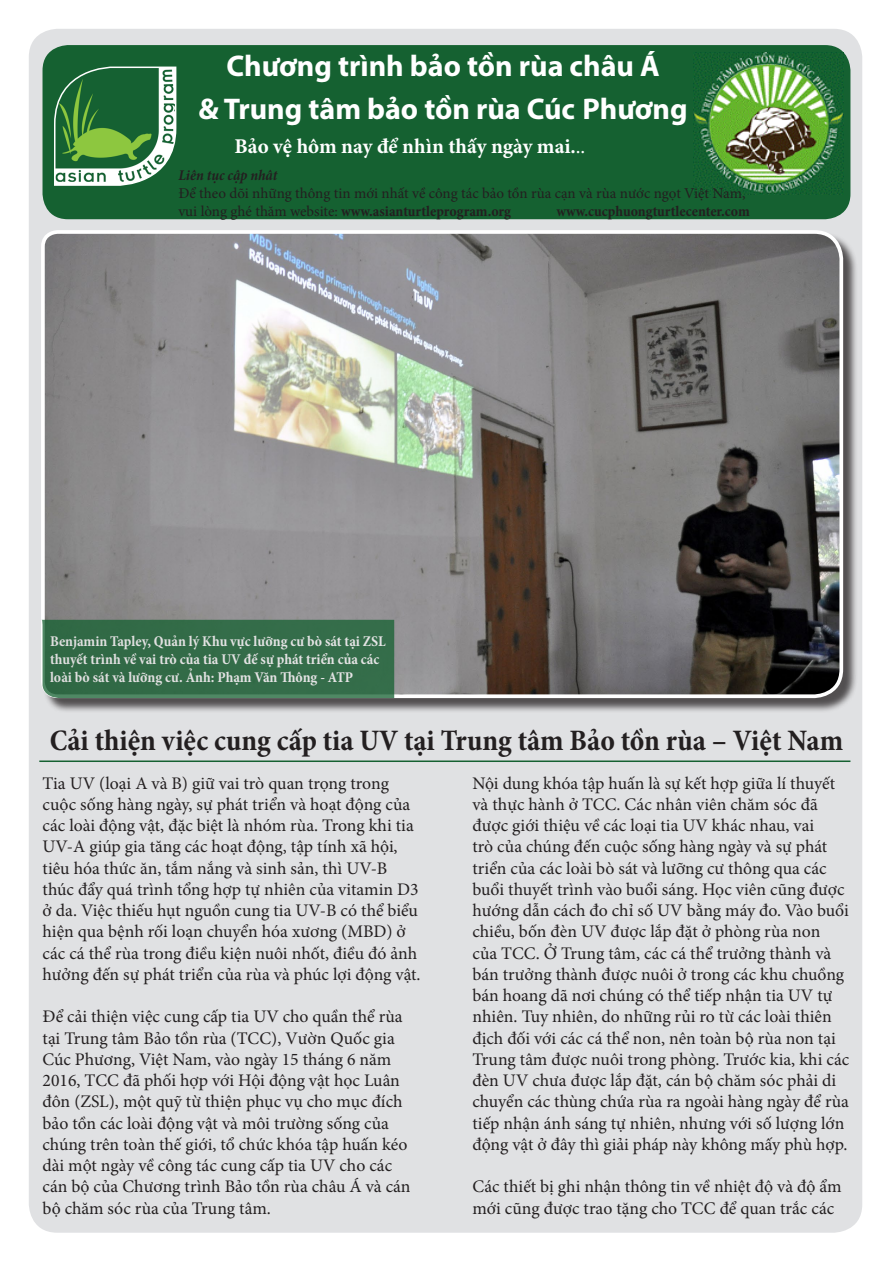
<style>
.page{position:relative;width:893px;height:1263px;background:#fff}
.page>*{position:absolute;margin:0;border:0;box-sizing:border-box;transform-origin:0 0}
.t1{font:700 condensed 30px "Minion Pro";color:#231f20}
.t2{font:700 30px "Myriad Pro";color:#fff}
.t3{font:700 21px "Minion Pro";color:#fff}
.t4{font:17.7px/21.3px "Minion Pro";color:#231f20}
.t5{font:700 condensed 15px/18px "Minion Pro";color:#fff}
.t6{font:15px/18px "Minion Pro";color:#231f20}
.t7{font:700 condensed 15px "Minion Pro";color:#231f20}
.t8{font:italic 700 condensed 15px "Minion Pro";letter-spacing:-.005em;color:#231f20}
.s1{font-weight:400}
.s2{font-weight:700;font-stretch:condensed}
</style>
<div class="page">
<div style="left:29px;top:29px;width:833px;height:1204px;background:#e0e1e3;border-radius:28px"></div>
<hr style="left:39px;top:760px;width:811px;height:2px;background:#156131">
<div style="left:43px;top:232px;width:815px;height:481px;background:#231f20;opacity:.75"></div>
<svg style="left:41px;top:230px;width:804px;height:470px"></svg>
<div style="left:41px;top:620px;width:353px;height:78px;background:#346c49"></div>
<div style="left:43px;top:45px;width:807px;height:174px;background:#156131;border-radius:26px"></div>
<svg style="left:54px;top:66px;width:123px;height:120px"></svg>
<img style="left:694px;top:52px;width:150px;height:142px">
<p class="t2" style="left:226px;top:46px;width:435px">Chương trình bảo tồn rùa châu Á</p>
<p class="t2" style="left:198px;top:89px;width:491px">&amp; Trung tâm bảo tồn rùa Cúc Phương</p>
<p class="t3" style="left:235px;top:132px;width:352px">Bảo vệ hôm nay để nhìn thấy ngày mai.<span class="s1">..</span></p>
<p class="t8" style="left:178px;top:165px;width:100px">Liên tục cập nhât</p>
<p class="t6" style="left:178px;top:184px;width:569px">Để theo dõi những thông tin mới nhất về công tác bảo tồn rùa cạn và rùa nước ngọt Việt Nam, vui lòng ghé thăm website: <span class="s2">www.asianturtleprogram.org</span></p>
<p class="t7" style="left:556px;top:201px;width:195px">www.cucphuongturtlecenter.com</p>
<p class="t5" style="left:50px;top:632px;width:337px">Benjamin Tapley, Quản lý Khu vực lưỡng cư bò sát tại ZSL thuyết trình về vai trò của tia UV đế sự phát triển của các loài bò sát và lưỡng cư. Ảnh: Phạm Văn Thông - ATP</p>
<p class="t1" style="left:50px;top:719px;width:795px">Cải thiện việc cung cấp tia UV tại Trung tâm Bảo tồn rùa – Việt Nam</p>
<p class="t4" style="left:43px;top:772px;width:380px">Tia UV (loại A và B) giữ vai trò quan trọng trong cuộc sống hàng ngày, sự phát triển và hoạt động của các loài động vật, đặc biệt là nhóm rùa. Trong khi tia UV-A giúp gia tăng các hoạt động, tập tính xã hội, tiêu hóa thức ăn, tắm nắng và sinh sản, thì UV-B thúc đẩy quá trình tổng hợp tự nhiên của vitamin D3 ở da. Việc thiếu hụt nguồn cung tia UV-B có thể biểu hiện qua bệnh rối loạn chuyển hóa xương (MBD) ở các cá thể rùa trong điều kiện nuôi nhốt, điều đó ảnh hưởng đến sự phát triển của rùa và phúc lợi động vật.</p>
<p class="t4" style="left:43px;top:1006px;width:370px">Để cải thiện việc cung cấp tia UV cho quần thể rùa tại Trung tâm Bảo tồn rùa (TCC), Vườn Quốc gia Cúc Phương, Việt Nam, vào ngày 15 tháng 6 năm 2016, TCC đã phối hợp với Hội động vật học Luân đôn (ZSL), một quỹ từ thiện phục vụ cho mục đích bảo tồn các loài động vật và môi trường sống của chúng trên toàn thế giới, tổ chức khóa tập huấn kéo dài một ngày về công tác cung cấp tia UV cho các cán bộ của Chương trình Bảo tồn rùa châu Á và cán bộ chăm sóc rùa của Trung tâm.</p>
<p class="t4" style="left:472px;top:772px;width:378px">Nội dung khóa tập huấn là sự kết hợp giữa lí thuyết và thực hành ở TCC. Các nhân viên chăm sóc đã được giới thiệu về các loại tia UV khác nhau, vai<br>trò của chúng đến cuộc sống hàng ngày và sự phát triển của các loài bò sát và lưỡng cư thông qua các buổi thuyết trình vào buổi sáng. Học viên cũng được hướng dẫn cách đo chỉ số UV bằng máy đo. Vào buổi chiều, bốn đèn UV được lắp đặt ở phòng rùa non của TCC. Ở Trung tâm, các cá thể trưởng thành và bán trưởng thành được nuôi ở trong các khu chuồng bán hoang dã nơi chúng có thể tiếp nhận tia UV tự nhiên. Tuy nhiên, do những rủi ro từ các loài thiên địch đối với các cá thể non, nên toàn bộ rùa non tại Trung tâm được nuôi trong phòng. Trước kia, khi các đèn UV chưa được lắp đặt, cán bộ chăm sóc phải di chuyển các thùng chứa rùa ra ngoài hàng ngày để rùa tiếp nhận ánh sáng tự nhiên, nhưng với số lượng lớn động vật ở đây thì giải pháp này không mấy phù hợp.</p>
<p class="t4" style="left:472px;top:1176px;width:371px">Các thiết bị ghi nhận thông tin về nhiệt độ và độ ẩm mới cũng được trao tặng cho TCC để quan trắc các</p>
</div>
